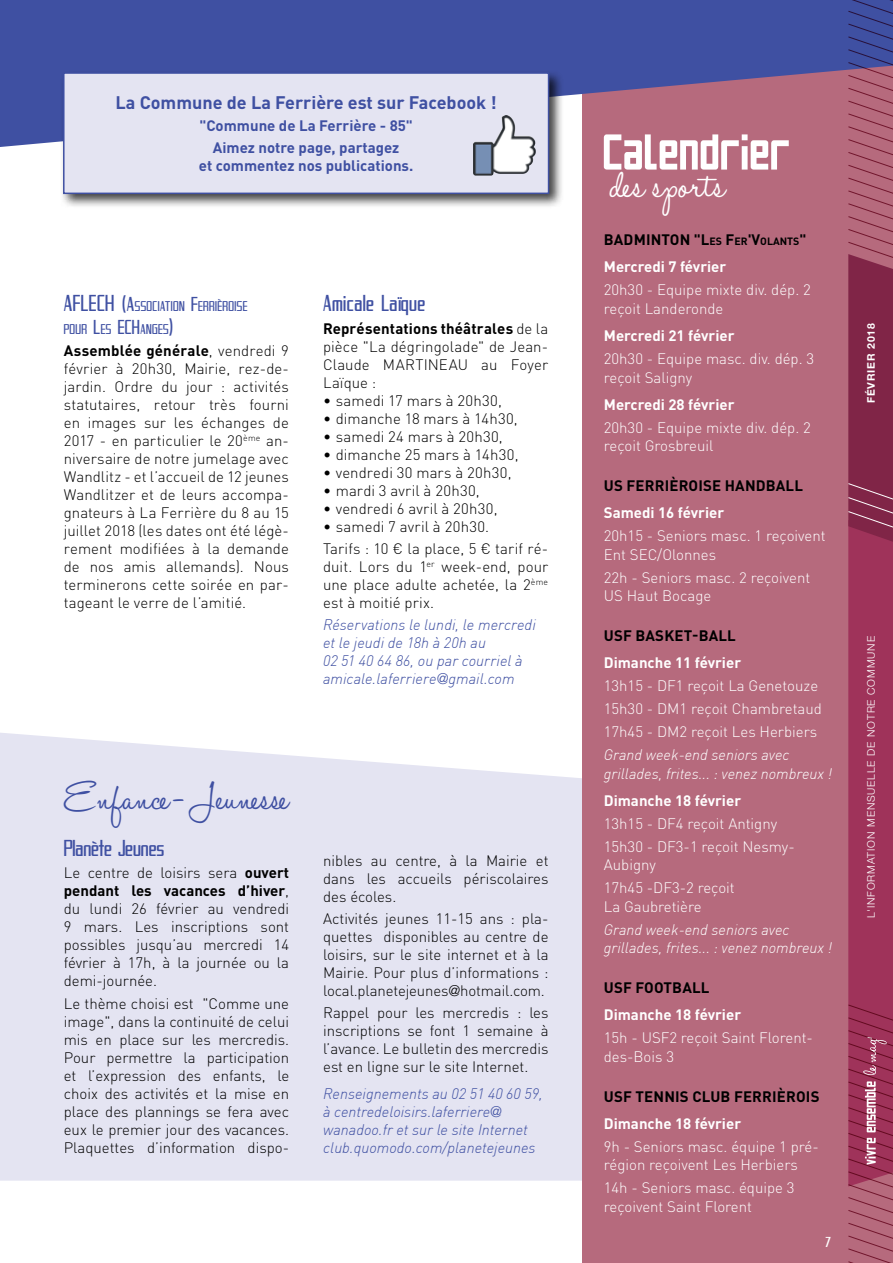
<style>
.page{position:relative;width:893px;height:1263px;background:#fff}
.page>*{position:absolute;margin:0;border:0;box-sizing:border-box;transform-origin:0 0}
.t1{font:60px "Puente Bueno St";color:#fff}
.t2{font:48px "Halo Handletter";letter-spacing:.01em;color:#fff}
.t3{font:45px "Halo Handletter";color:#3f50a2}
.t4{font:24px "SF Proverbial Gothic Condensed";letter-spacing:.01em;color:#3f50a2}
.t5{font:700 18px "DIN Pro";color:#3f50a2}
.t6{font:300 15px/18px "DIN Pro";color:#000;text-align:justify}
.t7{font:300 15px/18.6px "DIN Pro";color:#fff}
.t8{font:italic 300 15px/18px "DIN";color:#3f50a2}
.t9{font:700 15px "DIN Pro";color:#fff}
.t10{font:italic 300 15px/18.6px "DIN";color:#fff}
.t11{font:700 15px/22.2px "DIN Pro";color:#3f50a2;text-align:center}
.t12{font:700 15px "DIN Pro";letter-spacing:.01em;color:#000}
.t13{font:300 15px "DIN Pro";letter-spacing:.02em;color:#000}
.t14{font:15px "SF Proverbial Gothic Condensed";color:#fff}
.t15{font:14.7px/22.5px "SF Proverbial Gothic Condensed";letter-spacing:.03em;color:#3f50a2}
.t16{font:300 10.5px "Helvetica Neue LT Pro";letter-spacing:.08em;color:#fff}
.t17{font:700 10.5px "DIN Pro";color:#000}
.t18{font:700 10.5px "Helvetica Neue LT Std";letter-spacing:.08em;color:#fff}
.s1{font-size:24px}
.s2{font-size:21px}
.s3{font-weight:700}
.s4{font-family:"Helvetica Neue LT Pro";font-style:normal}
.s5{font-family:"Helvetica Neue LT Pro"}
.s6{font-size:15px}
</style>
<div class="page">
<div style="left:0;top:733px;width:583px;height:448px;background:#e4e4f2"></div>
<div style="left:583px;top:0;width:310px;height:1263px;background:#b66a7d"></div>
<svg style="left:0;top:0;width:847px;height:147px;fill:#3f50a2"></svg>
<svg style="left:847px;top:0;width:46px;height:1263px"></svg>
<div style="left:60px;top:69px;width:504px;height:140px;background:#000;opacity:.75"></div>
<div style="left:64px;top:73px;width:485px;height:120px;background:#e4e4f2"></div>
<div style="left:63px;top:72px;width:486px;height:122px;border:2px solid #3f50a2"></div>
<img style="left:473px;top:115px;width:63px;height:61px">
<p class="t5" style="left:116px;top:90px;width:383px">La Commune de La Ferrière est sur Facebook !</p>
<p class="t11" style="left:199px;top:114px;width:215px">"Commune de La Ferrière - 85"<br>Aimez notre page, partagez</p>
<p class="t11" style="left:199px;top:154px;width:216px">et commentez nos publications.</p>
<p class="t15" style="left:64px;top:295px;width:185px"><span class="s1">AFLECH</span> <span class="s2">(A</span>SSOCIATION <span class="s2">F</span>ERRIÈROISE<br>POUR <span class="s2">L</span>ES <span class="s2">ECH</span>ANGES<span class="s2">)</span></p>
<p class="t6" style="left:64px;top:341px;width:227px"><span class="s3">Assemblée générale</span>, vendredi 9 février à 20h30, Mairie, rez-de&shy;jardin. O rdre du jour : activités statutaires, retour très fourni en images sur les échanges de 2017 - en particulier le 20<sup>ème</sup> an&shy;niversaire de notre jumelage avec Wandlitz - et l’accueil de 12 jeunes Wandlitzer et de leurs accompa&shy;gnateurs à La Ferrière du 8 au 15 juillet 2018 (les dates ont été légè&shy;rement modifiées à la demande de nos amis allemands). Nous terminerons cette soirée en par&shy;tageant le verre de l’amitié.</p>
<h3 class="t4" style="left:323px;top:291px;width:104px">Amicale Laïque</h3>
<p class="t6" style="left:323px;top:319px;width:227px"><span class="s3">Représentations théâtrales</span> de la pièce "La dégringolade" de Jean-Claude MAR</p>
<p class="t6" style="left:415px;top:355px;width:134px">TI NEAU au Foyer</p>
<p class="t6" style="left:323px;top:373px;width:55px">Laïque :</p>
<p class="t13" style="left:323px;top:390px;width:180px">• samedi 17 mars à 20h30,</p>
<p class="t6" style="left:323px;top:409px;width:196px">• dimanche 18 mars à 14h30,</p>
<p class="t13" style="left:323px;top:426px;width:181px">• samedi 24 mars à 20h30,</p>
<p class="t6" style="left:323px;top:445px;width:197px">• dimanche 25 mars à 14h30,</p>
<p class="t6" style="left:323px;top:463px;width:190px">• vendredi 30 mars à 20h30,</p>
<p class="t13" style="left:323px;top:480px;width:158px">• mardi 3 avril à 20h30,</p>
<p class="t6" style="left:323px;top:499px;width:176px">• vendredi 6 avril à 20h30,</p>
<p class="t6" style="left:323px;top:515px;width:227px;line-height:22.2px">• samedi 7 avril à 20h30.<br>Tarifs : 10 € la place, 5 € tarif ré-</p>
<p class="t6" style="left:323px;top:557px;width:227px">duit. Lors du 1<sup>er</sup> week-end, pour une place adulte achetée, la 2<sup>ème </sup>est à moitié prix.</p>
<p class="t8" style="left:323px;top:616px;width:214px">Réservations le lundi, le mercredi et le jeudi de 18h à 20h au<br>02 51 40 64 86, ou par courriel à amicale.laferriere<span class="s4">@</span>gmail.com</p>
<h3 class="t3" style="left:64px;top:773px;width:226px">Enfance - Jeunesse</h3>
<h3 class="t4" style="left:64px;top:835px;width:102px">Planète Jeunes</h3>
<p class="t6" style="left:64px;top:863px;width:227px">Le centre de loisirs sera <span class="s3">ouvert pendant les vacances d’hiver</span>, du lundi 26 février au vendredi 9 mars. Les inscriptions sont possibles jusqu’au mercredi 14 février à 17h, à la journée ou la demi-journée.</p>
<p class="t6" style="left:64px;top:994px;width:227px">Le thème choisi est "Comme une image", dans la continuité de celui mis en place sur les mercredis.<br>Pour permettre la participation et l’expression des enfants, le choix des activités et la mise en place des plannings se fera avec eux le premier jour des vacances.<br>Plaquettes d’information dispo-</p>
<p class="t6" style="left:323px;top:851px;width:227px">nibles au centre, à la Mairie et dans les accueils périscolaires des écoles.</p>
<p class="t6" style="left:323px;top:909px;width:227px">Activités jeunes 11-15 ans : pla&shy;quettes disponibles au centre de loisirs, sur le site internet et à la Mairie. Pour plus d’informations : local.planetejeunes<span class="s5">@</span>hotmail.com.</p>
<p class="t6" style="left:323px;top:1003px;width:227px">Rappel pour les mercredis : les inscriptions se font 1 semaine à l’avance. Le bulletin des mercredis est en ligne sur le site I nternet.</p>
<p class="t8" style="left:323px;top:1084px;width:221px">Renseignements au 02 51 40 60 59, à centredeloisirs.laferriere<span class="s4">@ </span>wanadoo.fr et sur le site Internet club.quomodo.com/planetejeunes</p>
<h1 class="t1" style="left:604px;top:119px;width:189px">Calendrier</h1>
<h2 class="t2" style="left:610px;top:159px;width:117px">des sports</h2>
<p class="t17" style="left:604px;top:234px;width:204px"><span class="s6">BADMINTON</span> <span class="s6">"L</span>ES <span class="s6">F</span>ER<span class="s6">'V</span>OLANTS<span class="s6">"</span></p>
<p class="t9" style="left:604px;top:257px;width:124px">Mercredi 7 février</p>
<p class="t7" style="left:604px;top:280px;width:209px">20h30 - Equipe mixte div. dép. 2 reçoit Landeronde</p>
<p class="t9" style="left:604px;top:325px;width:132px">Mercredi 21 février</p>
<p class="t7" style="left:604px;top:349px;width:212px">20h30 - Equipe masc. div. dép. 3 reçoit Saligny</p>
<p class="t9" style="left:604px;top:394px;width:132px">Mercredi 28 février</p>
<p class="t7" style="left:604px;top:417px;width:209px">20h30 - Equipe mixte div. dép. 2 reçoit Grosbreuil</p>
<p class="t12" style="left:604px;top:476px;width:32px">us ferri</p>
<p class="t12" style="left:669px;top:476px;width:19px">èroise</p>
<p class="t12" style="left:725px;top:476px;width:11px">handball</p>
<p class="t9" style="left:604px;top:503px;width:122px">Samedi 16 février</p>
<p class="t7" style="left:604px;top:526px;width:223px">20h15 - Seniors masc. 1 reçoivent<br>Ent SEC/O lonnes</p>
<p class="t7" style="left:604px;top:567px;width:208px">22h - Seniors masc. 2 reçoivent<br>US Haut Bocage</p>
<p class="t12" style="left:604px;top:626px;width:10px">usf</p>
<p class="t12" style="left:636px;top:626px;width:10px">bas</p>
<p class="t12" style="left:664px;top:626px;width:45px">ket-ball</p>
<p class="t9" style="left:604px;top:653px;width:139px">Dimanche 11 février</p>
<p class="t7" style="left:604px;top:674px;width:220px;line-height:23px">13h15 - DF1 reçoit La Genetouze<br>15h30 - DM 1 reçoit Chambretaud<br>17h45 - DM 2 reçoit Les Herbiers</p>
<p class="t10" style="left:604px;top:745px;width:230px">Grand week-end seniors avec grillades, frites... : venez nombreux !</p>
<p class="t9" style="left:604px;top:790px;width:139px">Dimanche 18 février</p>
<p class="t7" style="left:604px;top:811px;width:192px;line-height:23px">13h15 - DF4 reçoit Antigny<br>15h30 - DF3-1 reçoit Nesmy-</p>
<p class="t7" style="left:604px;top:853px;width:132px;line-height:23px">Aubigny<br>17h45 -DF3-2 reçoit</p>
<p class="t7" style="left:604px;top:896px;width:99px">La Gaubretière</p>
<p class="t10" style="left:604px;top:920px;width:230px">Grand week-end seniors avec grillades, frites... : venez nombreux !</p>
<p class="t12" style="left:604px;top:977px;width:10px">usf</p>
<p class="t12" style="left:636px;top:977px;width:47px">FOOTball</p>
<p class="t9" style="left:604px;top:1005px;width:139px">Dimanche 18 février</p>
<p class="t7" style="left:604px;top:1028px;width:211px">15h - USF2 reçoit Saint Florent&shy;des-Bois 3</p>
<p class="t12" style="left:604px;top:1086px;width:50px">USF Tennis</p>
<p class="t12" style="left:692px;top:1086px;width:20px">Club</p>
<p class="t12" style="left:734px;top:1086px;width:18px">Ferri</p>
<p class="t12" style="left:777px;top:1086px;width:19px">èrois</p>
<p class="t9" style="left:604px;top:1113px;width:139px">Dimanche 18 février</p>
<p class="t7" style="left:604px;top:1136px;width:216px">9h - Seniors masc. équipe 1 pré&shy;région reçoivent Les Herbiers</p>
<p class="t7" style="left:604px;top:1178px;width:192px">14h - Seniors masc. équipe 3 reçoivent Saint Florent</p>
<p class="t14" style="left:825px;top:1233px;width:7px">7</p>
<p class="t18" style="left:865px;top:403px;width:82px;rotate:-90deg">février 2018</p>
<p class="t16" style="left:865px;top:918px;width:284px;rotate:-90deg">L'information mensuelle de notre commune</p>
</div>
